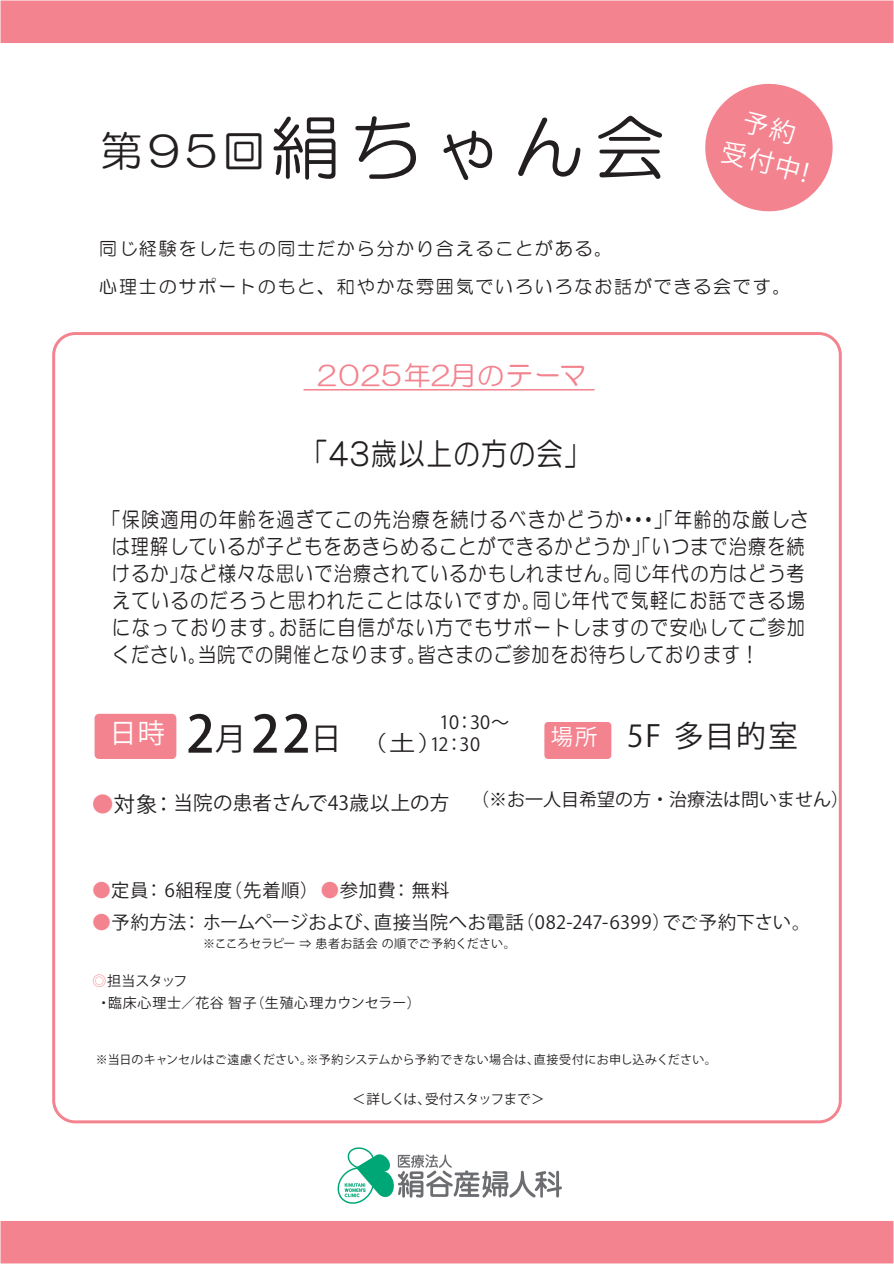
<style>
.page{position:relative;width:894px;height:1264px;background:#fff}
.page>*{position:absolute;margin:0;border:0;box-sizing:border-box;transform-origin:0 0}
.t1{font:70.5px "HG Maru Gothic MPRO";letter-spacing:.15em;color:#231f20}
.t2{font:500 50.7px "Koz Go Pr 6 N";color:#231f20}
.t3{font:31.5px "HG Maru Gothic MPRO";letter-spacing:.05em;color:#231f20;scale:.83 1}
.t4{font:30px "Koz Go Pr 6 N";letter-spacing:.05em;color:#231f20}
.t5{font:27px "HG Maru Gothic MPRO";letter-spacing:.03em;color:#f3838e}
.t6{font:25.5px "Koz Go Pr 6 N";color:#fff}
.t7{font:21px/27px "HG Maru Gothic MPRO";letter-spacing:.065em;color:#231f20;scale:.86 1}
.t8{font:19.5px "Koz Go Pr 6 N";letter-spacing:.005em;color:#231f20}
.t9{font:18.3px "Koz Go Pr 6 N";letter-spacing:.02em;color:#231f20}
.t10{font:18.3px "Koz Go Pr 6 N";letter-spacing:.045em;color:#231f20}
.t11{font:18.15px/21.5px "Koz Go Pr 6 N";color:#231f20}
.t12{font:18px/37.5px "HG Maru Gothic MPRO";letter-spacing:.1em;color:#231f20}
.t13{font:18px "Koz Go Pro";color:#231f20}
.t14{font:13.95px/22.2px "Koz Go Pr 6 N";letter-spacing:.025em;color:#231f20}
.t15{font:13.5px "Koz Go Pr 6 N";letter-spacing:-.04em;color:#231f20}
.t16{font:12px "Koz Go Pr 6 N";letter-spacing:.02em;color:#231f20}
.s1{font-size:42px}
.s2{font-weight:400;font-size:31.35px}
.s3{font-weight:400;font-size:21.45px}
.s4{font-weight:400;font-size:18.15px}
.s5{font-size:22.2px;color:#fff}
.s6{font-size:21.15px;color:#f3838e}
.s7{font-size:21.15px}
.s8{color:#f3838e}
</style>
<div class="page">
<div style="left:1px;top:1px;width:892px;height:42px;background:#f3838e"></div>
<div style="left:1px;top:1221px;width:892px;height:42px;background:#f3838e"></div>
<svg style="left:337px;top:1147px;width:225px;height:57px"></svg>
<hr style="left:303px;top:389px;width:291px;height:1px;background:#f3838e">
<div style="left:95px;top:714px;width:81px;height:45px;background:#f3838e;border-radius:5px"></div>
<div style="left:544px;top:722px;width:67px;height:37px;background:#f3838e;border-radius:4px"></div>
<svg style="left:705px;top:83px;width:128px;height:129px"></svg>
<h1 class="t1" style="left:100px;top:112px;width:566px"><span class="s1">第95回</span>絹ちゃん会</h1>
<p class="t6" style="left:725px;top:137px;width:91px;rotate:14deg">受付中!</p>
<p class="t12" style="left:99px;top:230px;width:693px">同じ経験をしたもの同士だから分かり合えることがある。<br>心理士のサポートのもと、和やかな雰囲気でいろいろなお話ができる会です。</p>
<p class="t5" style="left:317px;top:361px;width:271px">2025年2月のテーマ</p>
<h3 class="t3" style="left:302px;top:437px;width:349px">「43歳以上の方の会」</h3>
<p class="t7" style="left:112px;top:506px;width:811px;text-indent:-9px">「保険適用の年齢を過ぎてこの先治療を続けるべきかどうか・・・」「年齢的な厳しさは理解しているが子どもをあきらめることができるかどうか」「いつまで治療を続けるか」など様々な思いで治療されているかもしれません。同じ年代の方はどう考えているのだろうと思われたことはないですか。同じ年代で気軽にお話できる場になっております。お話に自信がない方でもサポートしますので安心してご参加ください。当院での開催となります。皆さまのご参加をお待ちしております！</p>
<h2 class="t2" style="left:109px;top:705px;width:336px"><sup>日時</sup> 2<span class="s2">月</span>22<span class="s2">日</span> <span class="s3">（土）</span><span class="s4">1</span></h2>
<p class="t11" style="left:439px;top:712px;width:72px">10：30～<br>2：</p>
<p class="t11" style="left:460px;top:734px;width:22px">30</p>
<h3 class="t4" style="left:551px;top:719px;width:249px"><span class="s5">場所</span> 5F 多目的室</h3>
<p class="t8" style="left:92px;top:792px;width:358px"><span class="s6">●</span><span class="s7">対象：</span>当院の患者さんで43歳以上の方</p>
<p class="t13" style="left:471px;top:788px;width:380px">（※お一人目希望の方・治療法は問いません）</p>
<p class="t10" style="left:92px;top:880px;width:358px"><span class="s8">●</span>定員： 6組程度（先着順） <span class="s8">●</span>参加費： 無料</p>
<p class="t9" style="left:92px;top:912px;width:719px"><span class="s8">●</span>予約方法： ホームページおよび、直接当院へお電話（082-247-6399）でご予約下さい。</p>
<p class="t16" style="left:203px;top:937px;width:314px">※こころセラピー ⇒ 患者お話会 の順でご予約ください。</p>
<p class="t14" style="left:97px;top:970px;width:326px;text-indent:-4px"><span class="s8">◎</span>担当スタッフ<br>・臨床心理士／花谷 智子（生殖心理カウンセラー）</p>
<p class="t16" style="left:96px;top:1053px;width:623px">※当日のキャンセルはご遠慮ください。※予約システムから予約できない場合は、直接受付にお申し込みください。</p>
<p class="t15" style="left:352px;top:1092px;width:194px">＜詳しくは、受付スタッフまで＞</p>
</div>
